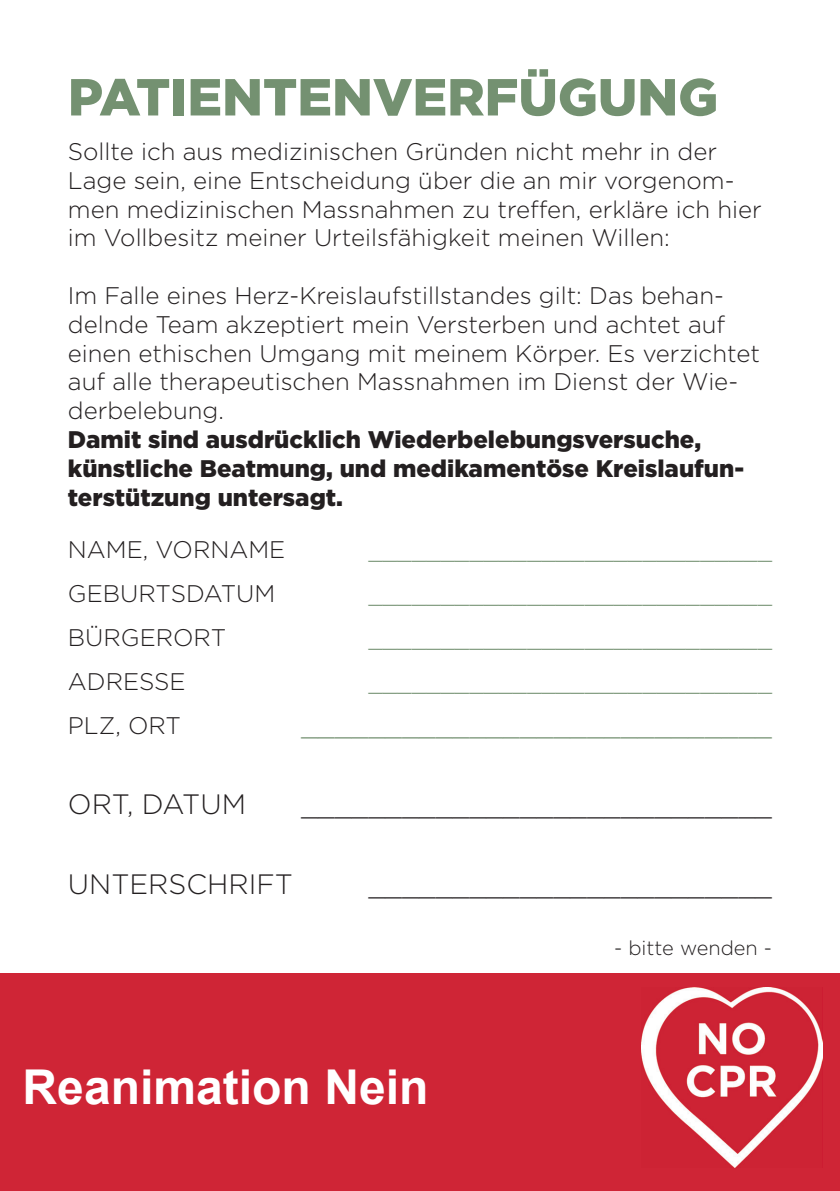
<style>
.page{position:relative;width:840px;height:1191px;background:#fff}
.page>*{position:absolute;margin:0;border:0;box-sizing:border-box;transform-origin:0 0}
.t1{font:900 52px "Gotham";color:#749171}
.t2{font:700 48px "Arial";color:#fff}
.t3{font:300 28px "Gotham";color:#231f20}
.t4{font:300 28px "Gotham";color:#749171}
.t5{font:300 24px/28.8px "Gotham";color:#231f20}
.t6{font:900 24px/28.8px "Gotham";color:#231f20}
.t7{font:300 24px "Gotham";color:#749171}
.t8{font:300 20px "Gotham";color:#231f20}
</style>
<div class="page">
<div style="left:0;top:973px;width:839px;height:218px;background:#cf2536"></div>
<img style="left:641px;top:987px;width:181px;height:180px">
<h1 class="t1" style="left:68px;top:67px;width:651px">PATIENTENVERFÜGUNG</h1>
<p class="t5" style="left:68px;top:137px;width:695px">Sollte ich aus medizinischen Gründen nicht mehr in der Lage sein, eine Entscheidung über die an mir vorgenom&shy;men medizinischen Massnahmen zu treffen, erkläre ich hier im Vollbesitz meiner Urteilsfähigkeit meinen Willen:</p>
<p class="t5" style="left:68px;top:281px;width:693px">Im Falle eines Herz-Kreislaufstillstandes gilt: Das behan&shy;delnde Team akzeptiert mein Versterben und achtet auf einen ethischen Umgang mit meinem Körper. Es verzichtet auf alle therapeutischen Massnahmen im Dienst der Wie&shy;derbelebung.</p>
<p class="t6" style="left:68px;top:424px;width:677px">Damit sind ausdrücklich Wiederbelebungsversuche, künstliche Beatmung, und medikamentöse Kreislaufun&shy;terstützung untersagt.</p>
<p class="t5" style="left:68px;top:535px;width:219px">NAME, VORNAME</p>
<p class="t7" style="left:368px;top:537px;width:405px">____________________________</p>
<p class="t5" style="left:68px;top:579px;width:209px">GEBURTSDATUM</p>
<p class="t7" style="left:368px;top:581px;width:405px">____________________________</p>
<p class="t5" style="left:68px;top:623px;width:160px">BÜRGERORT</p>
<p class="t7" style="left:368px;top:625px;width:405px">____________________________</p>
<p class="t5" style="left:68px;top:667px;width:119px">ADRESSE</p>
<p class="t7" style="left:368px;top:669px;width:405px">____________________________</p>
<p class="t5" style="left:68px;top:711px;width:115px">PLZ, ORT</p>
<p class="t4" style="left:301px;top:709px;width:472px">____________________________</p>
<p class="t3" style="left:68px;top:789px;width:179px">ORT, DATUM</p>
<p class="t3" style="left:301px;top:789px;width:472px">____________________________</p>
<p class="t3" style="left:68px;top:869px;width:226px">UNTERSCHRIFT</p>
<p class="t3" style="left:368px;top:869px;width:405px">________________________</p>
<p class="t8" style="left:614px;top:937px;width:159px">- bitte wenden -</p>
<h2 class="t2" style="left:23px;top:1053px;width:407px">Reanimation Nein</h2>
</div>
